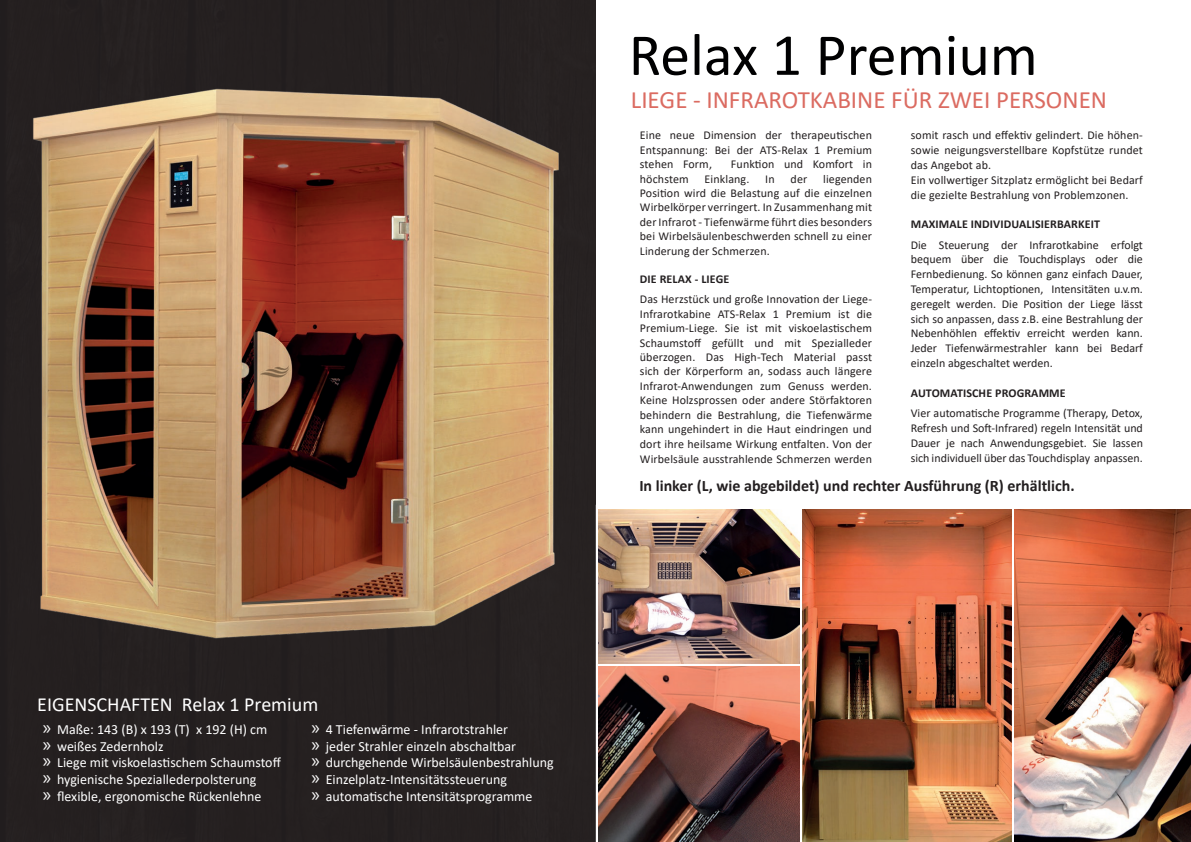
<style>
.page{position:relative;width:1191px;height:842px;background:#fff}
.page>*{position:absolute;margin:0;border:0;box-sizing:border-box;transform-origin:0 0}
.t1{font:60px "Calibri";color:#000001}
.t2{font:25px "Calibri";color:#db6b61}
.t3{font:20px "Calibri";color:#fff}
.t4{font:700 16px "Calibri";color:#231f20}
.t5{font:14px/16.8px "Calibri";color:#fff}
.t6{font:12px/14.8px "Calibri";letter-spacing:.01em;color:#231f20;text-align:justify}
.t7{font:700 12px "Calibri";letter-spacing:.01em;color:#231f20}
.s1{font-family:"Myriad Pro";font-size:20px}
</style>
<div class="page">
<div style="left:0;top:0;width:595px;height:842px;background:#252020"></div>
<img style="left:7px;top:70px;width:559px;height:584px">
<img style="left:802px;top:510px;width:210px;height:332px">
<img style="left:1014px;top:510px;width:177px;height:332px">
<img style="left:598px;top:667px;width:201px;height:175px">
<img style="left:598px;top:510px;width:201px;height:153px">
<h1 class="t1" style="left:628px;top:13px;width:410px">Relax 1 Premium</h1>
<h2 class="t2" style="left:631px;top:82px;width:478px">LIEGE - INFRAROTKABINE FÜR ZWEI PERSONEN</h2>
<p class="t6" style="left:640px;top:128px;width:234px;line-height:14.4px">Eine neue Dimension der therapeutischen Entspannung: Bei der ATS-Relax 1 Premium stehen Form,</p>
<p class="t6" style="left:731px;top:156px;width:142px">Funktion und Komfort in</p>
<p class="t6" style="left:640px;top:171px;width:234px;line-height:14.4px;text-indent:183px">liegenden Position wird die Belastung auf die einzelnen Wirbelkörper verringert. In Zusammenhang mit der Infrarot - Tiefenwärme führt dies besonders bei Wirbelsäulenbeschwerden schnell zu einer Linderung der Schmerzen.</p>
<p class="t7" style="left:640px;top:271px;width:91px">DIE RELAX - LIEGE</p>
<p class="t6" style="left:640px;top:292px;width:234px;line-height:14.5px">Das Herzstück und große Innovation der Liege-Infrarotkabine ATS-Relax 1 Premium ist die Premium-Liege. Sie ist mit viskoelastischem Schaumstoff gefüllt und mit Spezialleder überzogen. Das High-Tech Material passt sich der Körperform an, sodass auch längere Infrarot-Anwendungen zum Genuss werden.<br>Keine Holzsprossen oder andere Störfaktoren behindern die Bestrahlung, die Tiefenwärme kann ungehindert in die Haut eindringen und dort ihre heilsame Wirkung entfalten. Von der Wirbelsäule ausstrahlende Schmerzen werden</p>
<p class="t6" style="left:640px;top:171px;width:50px">höchstem</p>
<p class="t6" style="left:704px;top:171px;width:46px">Einklang.</p>
<p class="t6" style="left:765px;top:171px;width:11px">In</p>
<p class="t6" style="left:790px;top:171px;width:18px">der</p>
<p class="t6" style="left:910px;top:128px;width:234px;text-align:left">somit rasch und effektiv gelindert. Die höhen&shy;sowie neigungsverstellbare Kopfstütze rundet das Angebot ab.<br>Ein vollwertiger Sitzplatz ermöglicht bei Bedarf die gezielte Bestrahlung von Problemzonen.</p>
<p class="t7" style="left:910px;top:216px;width:191px">MAXIMALE INDIVIDUALISIERBARKEIT</p>
<p class="t6" style="left:910px;top:237px;width:234px">Die Steuerung der Infrarotkabine erfolgt bequem über die Touchdisplays oder die Fernbedienung. So können ganz einfach Dauer, Temperatur, Lichtoptionen, Intensitäten u.v.m. geregelt werden. Die Position der Liege lässt sich so anpassen, dass z.B. eine Bestrahlung der Nebenhöhlen effektiv erreicht werden kann.<br>Jeder Tiefenwärmestrahler kann bei Bedarf einzeln abgeschaltet werden.</p>
<p class="t7" style="left:910px;top:384px;width:156px">AUTOMATISCHE PROGRAMME</p>
<p class="t6" style="left:910px;top:405px;width:234px">Vier automatische Programme (Therapy, Detox, Refresh und Soft-Infrared) regeln Intensität und Dauer je nach Anwendungsgebiet. Sie lassen sich individuell über das Touchdisplay anpassen.</p>
<h3 class="t4" style="left:639px;top:474px;width:437px">In linker (L, wie abgebildet) und rechter Ausführung (R) erhältlich.</h3>
<h3 class="t3" style="left:37px;top:691px;width:282px">EIGENSCHAFTEN Relax 1 Premium</h3>
<p class="t5" style="left:43px;top:720px;width:239px"><span class="s1">»</span> Maße: 143 (B) x 193 (T) x 192 (H) cm<br><span class="s1">»</span> weißes Zedernholz<br><span class="s1">»</span> Liege mit viskoelastischem Schaumstoff <span class="s1">»</span> hygienische Speziallederpolsterung<br><span class="s1">»</span> flexible, ergonomische Rückenlehne</p>
<p class="t5" style="left:311px;top:720px;width:244px"><span class="s1">»</span> 4 Tiefenwärme - Infrarotstrahler<br><span class="s1">»</span> jeder Strahler einzeln abschaltbar<br><span class="s1">»</span> durchgehende Wirbelsäulenbestrahlung <span class="s1">»</span> Einzelplatz-Intensitätssteuerung<br><span class="s1">»</span> automatische Intensitätsprogramme</p>
</div>
